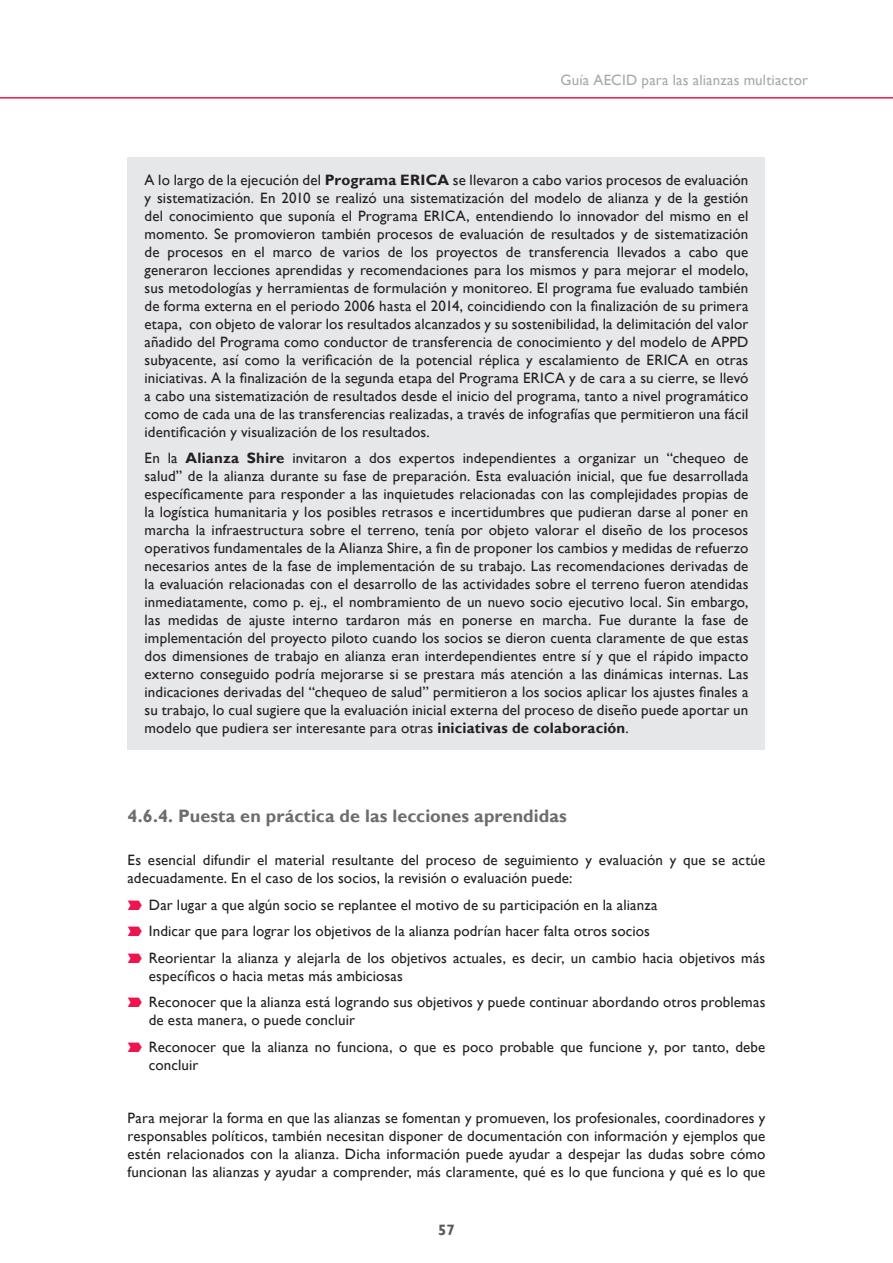
<style>
.page{position:relative;width:893px;height:1263px;background:#fff}
.page>*{position:absolute;margin:0;border:0;box-sizing:border-box;transform-origin:0 0}
.t1{font:700 18px "Gill Sans";letter-spacing:.005em;color:#6c6d70}
.t2{font:15px/18px "Gill Sans";letter-spacing:.01em;color:#231f20}
.t3{font:15px "Gill Sans";letter-spacing:.015em;color:#a8a9ad}
.t4{font:700 15px "Gill Sans";color:#57585a}
.s1{font-weight:700}
.s2{font-family:"Data Sym BDB Normal";color:#ed154e}
</style>
<div class="page">
<hr style="left:0;top:97px;width:893px;height:2px;background:#ed154e">
<div style="left:128px;top:157px;width:637px;height:593px;background:#e6e7e9"></div>
<p class="t3" style="left:560px;top:71px;width:249px">Guía AECID para las alianzas multiactor</p>
<p class="t2" style="left:145px;top:171px;width:605px;text-align:justify">A lo largo de la ejecución del <span class="s1">Programa ERICA</span> se llevaron a cabo varios procesos de evaluación y sistematización. En 2010 se realizó una sistematización del modelo de alianza y de la gestión del conocimiento que suponía el Programa ERICA, entendiendo lo innovador del mismo en el momento. Se promovieron también procesos de evaluación de resultados y de sistematización de procesos en el marco de varios de los proyectos de transferencia llevados a cabo que generaron lecciones aprendidas y recomendaciones para los mismos y para mejorar el modelo, sus metodologías y herramientas de formulación y monitoreo. El programa fue evaluado también de forma externa en el periodo 2006 hasta el 2014, coincidiendo con la finalización de su primera etapa, con objeto de valorar los resultados alcanzados y su sostenibilidad, la delimitación del valor añadido del Programa como conductor de transferencia de conocimiento y del modelo de APPD subyacente, así como la verificación de la potencial réplica y escalamiento de ERICA en otras iniciativas. A la finalización de la segunda etapa del Programa ERICA y de cara a su cierre, se llevó a cabo una sistematización de resultados desde el inicio del programa, tanto a nivel programático como de cada una de las transferencias realizadas, a través de infografías que permitieron una fácil identificación y visualización de los resultados.</p>
<p class="t2" style="left:145px;top:449px;width:605px;text-align:justify">En la <span class="s1">Alianza Shire</span> invitaron a dos expertos independientes a organizar un “chequeo de salud” de la alianza durante su fase de preparación. Esta evaluación inicial, que fue desarrollada específicamente para responder a las inquietudes relacionadas con las complejidades propias de la logística humanitaria y los posibles retrasos e incertidumbres que pudieran darse al poner en marcha la infraestructura sobre el terreno, tenía por objeto valorar el diseño de los procesos operativos fundamentales de la Alianza Shire, a fin de proponer los cambios y medidas de refuerzo necesarios antes de la fase de implementación de su trabajo. Las recomendaciones derivadas de la evaluación relacionadas con el desarrollo de las actividades sobre el terreno fueron atendidas inmediatamente, como p. ej., el nombramiento de un nuevo socio ejecutivo local. Sin embargo, las medidas de ajuste interno tardaron más en ponerse en marcha. Fue durante la fase de implementación del proyecto piloto cuando los socios se dieron cuenta claramente de que estas dos dimensiones de trabajo en alianza eran interdependientes entre sí y que el rápido impacto externo conseguido podría mejorarse si se prestara más atención a las dinámicas internas. Las indicaciones derivadas del “chequeo de salud” permitieron a los socios aplicar los ajustes finales a su trabajo, lo cual sugiere que la evaluación inicial externa del proceso de diseño puede aportar un modelo que pudiera ser interesante para otras <span class="s1">iniciativas de colaboración</span>.</p>
<p class="t1" style="left:128px;top:805px;width:441px">4.6.4. Puesta en práctica de las lecciones aprendidas</p>
<p class="t2" style="left:128px;top:851px;width:639px">Es esencial difundir el material resultante del proceso de seguimiento y evaluación y que se actúe adecuadamente. En el caso de los socios, la revisión o evaluación puede:</p>
<p class="t2" style="left:128px;top:891px;width:639px;line-height:26.5px"><span class="s2">Ä</span> Dar lugar a que algún socio se replantee el motivo de su participación en la alianza<br><span class="s2">Ä</span> Indicar que para lograr los objetivos de la alianza podrían hacer falta otros socios<br><span class="s2">Ä</span> Reorientar la alianza y alejarla de los objetivos actuales, es decir, un cambio hacia objetivos más</p>
<p class="t2" style="left:128px;top:962px;width:639px;line-height:26.5px;text-indent:21px">específicos o hacia metas más ambiciosas<br><span class="s2">Ä</span> Reconocer que la alianza está logrando sus objetivos y puede continuar abordando otros problemas</p>
<p class="t2" style="left:128px;top:1007px;width:639px;line-height:26.5px;text-indent:21px">de esta manera, o puede concluir<br><span class="s2">Ä</span> Reconocer que la alianza no funciona, o que es poco probable que funcione y, por tanto, debe</p>
<p class="t2" style="left:149px;top:1056px;width:51px">concluir</p>
<p class="t2" style="left:128px;top:1109px;width:639px;text-align:justify">Para mejorar la forma en que las alianzas se fomentan y promueven, los profesionales, coordinadores y responsables políticos, también necesitan disponer de documentación con información y ejemplos que estén relacionados con la alianza. Dicha información puede ayudar a despejar las dudas sobre cómo funcionan las alianzas y ayudar a comprender, más claramente, qué es lo que funciona y qué es lo que</p>
<p class="t4" style="left:438px;top:1221px;width:18px">57</p>
</div>
